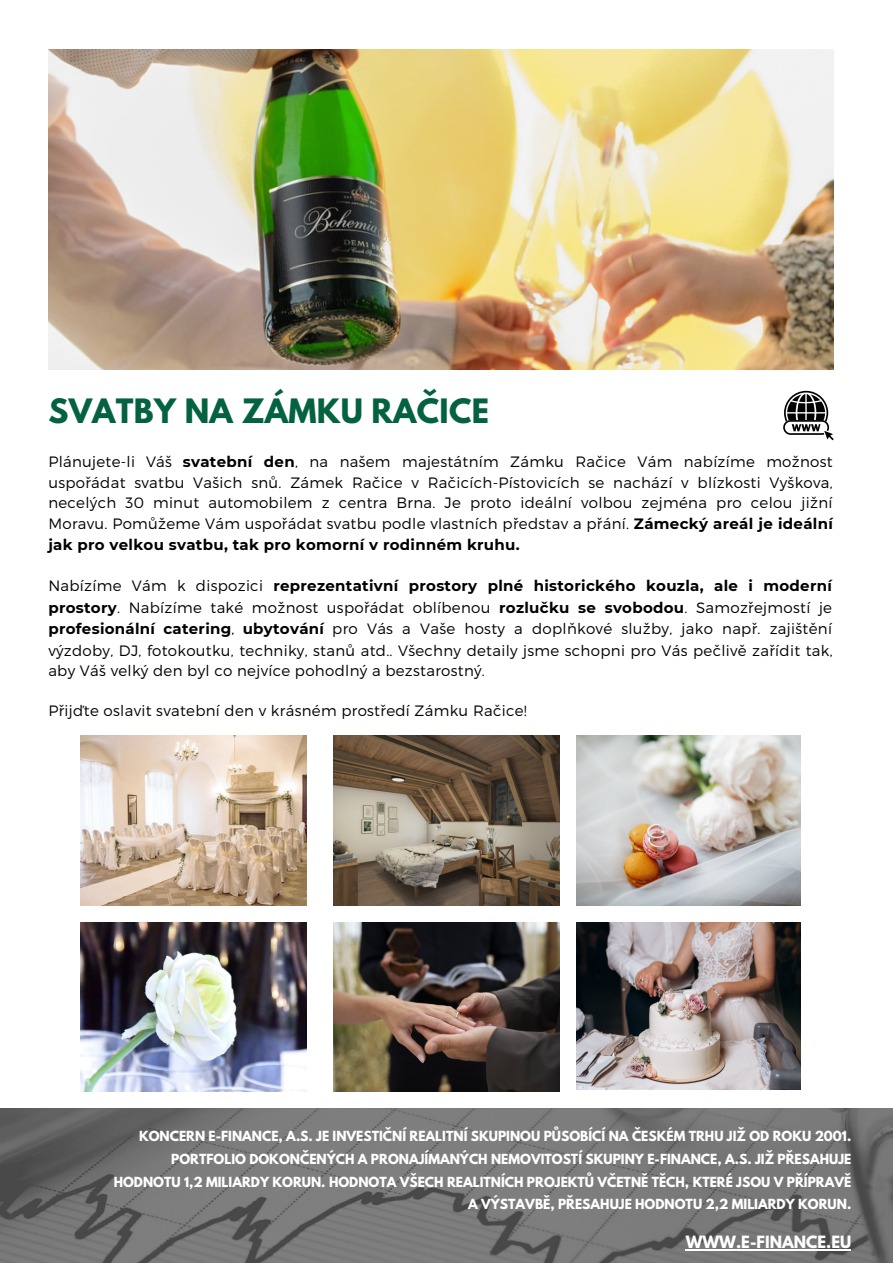
<style>
.page{position:relative;width:893px;height:1264px;background:#fff}
.page>*{position:absolute;margin:0;border:0;box-sizing:border-box;transform-origin:0 0}
.t1{font:700 29.7px "League Spartan";letter-spacing:.01em;color:#046240}
.t2{font:300 15px/20.9px "Montserrat";letter-spacing:.02em;color:#000;text-align:justify}
.t3{font:700 15px "League Spartan";color:#fff}
.t4{font:700 12.3px/22.6px "League Spartan";color:#fff;text-align:right}
.s1{font-weight:700}
</style>
<div class="page">
<img style="left:48px;top:49px;width:785px;height:321px">
<img style="left:0;top:1108px;width:892px;height:154px">
<svg style="left:783px;top:391px;width:50px;height:49px"></svg>
<img style="left:80px;top:735px;width:226px;height:170px">
<img style="left:333px;top:735px;width:226px;height:170px">
<img style="left:576px;top:735px;width:224px;height:170px">
<img style="left:80px;top:922px;width:226px;height:169px">
<img style="left:333px;top:922px;width:226px;height:169px">
<img style="left:576px;top:922px;width:224px;height:167px">
<hr style="left:685px;top:1248px;width:166px;height:2px;background:#fff">
<h1 class="t1" style="left:48px;top:396px;width:442px">SVATBY NA ZÁMKU RAČICE</h1>
<p class="t2" style="left:48px;top:450px;width:786px">Plánujete-li Váš <span class="s1">svatební den</span>, na našem majestátním Zámku Račice Vám nabízíme možnost uspořádat svatbu Vašich snů. Zámek Račice v Račicích-Pístovicích se nachází v blízkosti Vyškova, necelých 30 minut automobilem z centra Brna. Je proto ideální volbou zejména pro celou jižní Moravu. Pomůžeme Vám uspořádat svatbu podle vlastních představ a přání. <span class="s1">Zámecký areál je ideální jak pro velkou svatbu, tak pro komorní v rodinném kruhu.</span></p>
<p class="t2" style="left:48px;top:575px;width:785px">Nabízíme Vám k dispozici <span class="s1">reprezentativní prostory plné historického kouzla, ale i moderní prostory</span>. Nabízíme také možnost uspořádat oblíbenou <span class="s1">rozlučku se svobodou</span>. Samozřejmostí je <span class="s1">profesionální catering</span>, <span class="s1">ubytování</span> pro Vás a Vaše hosty a doplňkové služby, jako např. zajištění výzdoby, DJ, fotokoutku, techniky, stanů atd.. Všechny detaily jsme schopni pro Vás pečlivě zařídit tak, aby Váš velký den byl co nejvíce pohodlný a bezstarostný.</p>
<p class="t2" style="left:48px;top:699px;width:480px">Přijďte oslavit svatební den v krásném prostředí Zámku Račice!</p>
<p class="t4" style="left:114px;top:1126px;width:739px">KONCERN E-FINANCE, A.S. JE INVESTIČNÍ REALITNÍ SKUPINOU PŮSOBÍCÍ NA ČESKÉM TRHU JIŽ OD ROKU 2001.<br>PORTFOLIO DOKONČENÝCH A PRONAJÍMANÝCH NEMOVITOSTÍ SKUPINY E-FINANCE, A.S. JIŽ PŘESAHUJE HODNOTU 1,2 MILIARDY KORUN. HODNOTA VŠECH REALITNÍCH PROJEKTŮ VČETNĚ TĚCH, KTERÉ JSOU V PŘÍPRAVĚ A VÝSTAVBĚ, PŘESAHUJE HODNOTU 2,2 MILIARDY KORUN.</p>
<p class="t3" style="left:685px;top:1234px;width:167px">WWW.E-FINANCE.EU</p>
</div>
